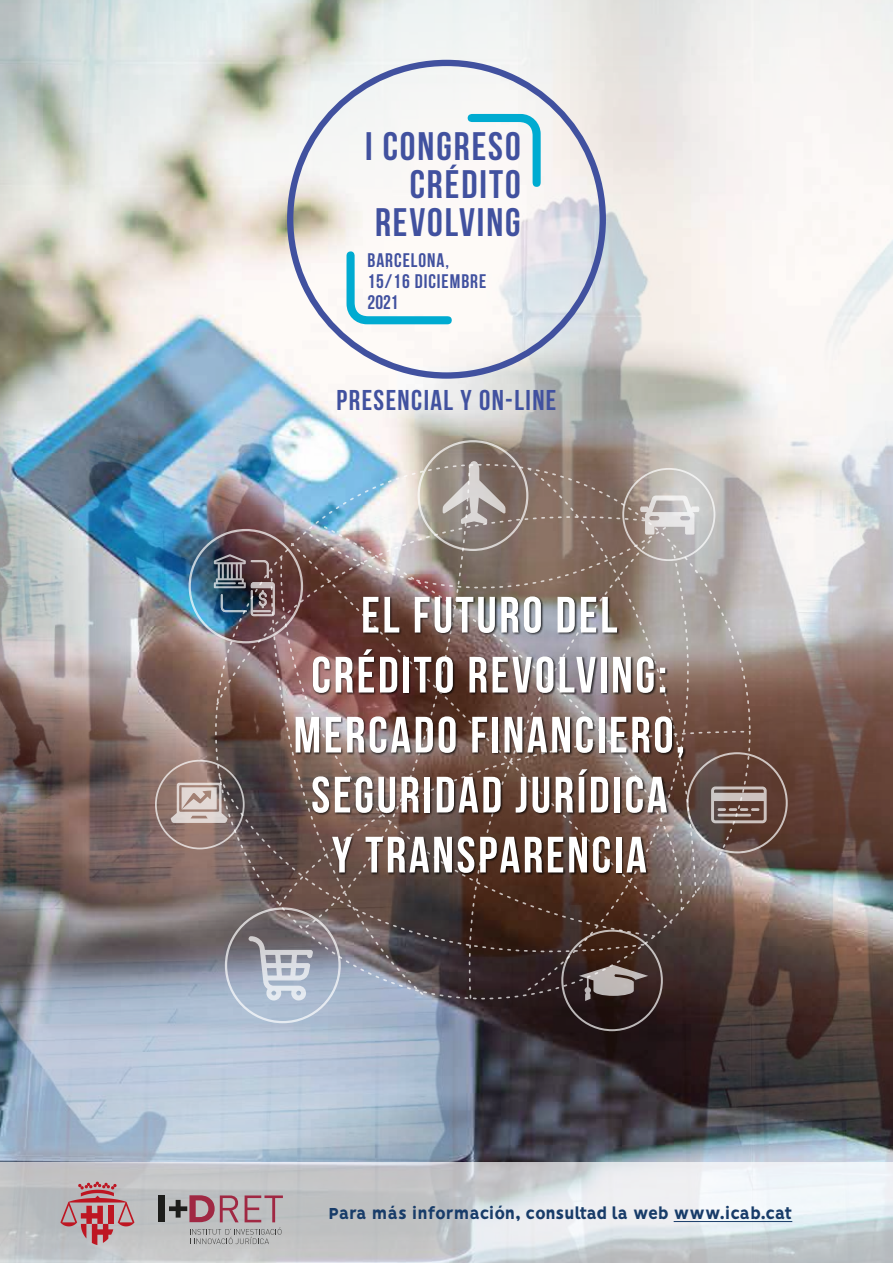
<style>
.page{position:relative;width:893px;height:1263px;background:#fff}
.page>*{position:absolute;margin:0;border:0;box-sizing:border-box;transform-origin:0 0}
.t1{font:700 51px/60px "Bebas Neue";letter-spacing:.05em;color:#fff;text-align:center}
.t2{font:700 39.6px/37.7px "Bebas Neue";letter-spacing:.05em;color:#41519f;text-align:right}
.t3{font:700 28.5px "Bebas Neue";letter-spacing:.05em;color:#41519f}
.t4{font:700 19.5px/21.1px "Bebas Neue";letter-spacing:.05em;color:#41519f}
.t5{font:800 18px "Vision";letter-spacing:-.02em;color:#183c69}
</style>
<div class="page">
<img style="left:0;top:0;width:893px;height:1162px">
<svg style="left:216px;top:486px;width:84px;height:220px;background:#95848b"></svg>
<svg style="left:656px;top:540px;width:94px;height:451px;background:#665754"></svg>
<svg style="left:218px;top:849px;width:236px;height:144px;background:#6d6971"></svg>
<svg style="left:528px;top:467px;width:169px;height:120px;background:#8d796f"></svg>
<svg style="left:454px;top:927px;width:197px;height:72px;background:#352422"></svg>
<svg style="left:471px;top:525px;width:196px;height:62px;background:#867165"></svg>
<img style="left:300px;top:464px;width:171px;height:468px">
<svg style="left:561px;top:930px;width:102px;height:101px;background:#4c3c39"></svg>
<svg style="left:753px;top:752px;width:35px;height:101px;background:#6b4e44"></svg>
<svg style="left:155px;top:760px;width:72px;height:89px;background:#a58e88"></svg>
<svg style="left:418px;top:440px;width:110px;height:111px;background:#9b9087"></svg>
<img style="left:189px;top:529px;width:114px;height:114px">
<svg style="left:622px;top:468px;width:93px;height:93px;background:#bcb5b1"></svg>
<svg style="left:225px;top:907px;width:116px;height:116px;background:#a0a6b4"></svg>
<img style="left:227px;top:587px;width:526px;height:340px">
<svg style="left:287px;top:60px;width:319px;height:319px;fill:#f5f5f4"></svg>
<svg style="left:346px;top:251px;width:106px;height:73px"></svg>
<svg style="left:468px;top:114px;width:73px;height:73px"></svg>
<svg style="left:0;top:1162px;width:893px;height:101px;background:#d0d3d6"></svg>
<div style="left:159px;top:1195px;width:6px;height:27px;background:#1d1d1b"></div>
<svg style="left:169px;top:1195px;width:114px;height:49px;background:#b09ea3"></svg>
<svg style="left:60px;top:1181px;width:74px;height:64px;background:#bc8e93"></svg>
<hr style="left:674px;top:1221px;width:118px;height:1px;background:#183c69">
<p class="t2" style="left:365px;top:127px;width:157px">I CONGRESO<br>CRÉDITO<br>REVOLVING</p>
<p class="t4" style="left:367px;top:249px;width:120px">BARCELONA,<br>15/16 DICIEMBRE<br>2021</p>
<p class="t3" style="left:337px;top:384px;width:221px">PRESENCIAL Y ON-LINE</p>
<p class="t1" style="left:294px;top:584px;width:393px">EL FUTURO DEL<br>CRÉDITO REVOLVING:<br>MERCADO FINANCIERO,<br>SEGURIDAD JURÍDICA<br>Y TRANSPARENCIA</p>
<p class="t5" style="left:329px;top:1203px;width:465px">Para más información, consultad la web www.icab.cat</p>
</div>
